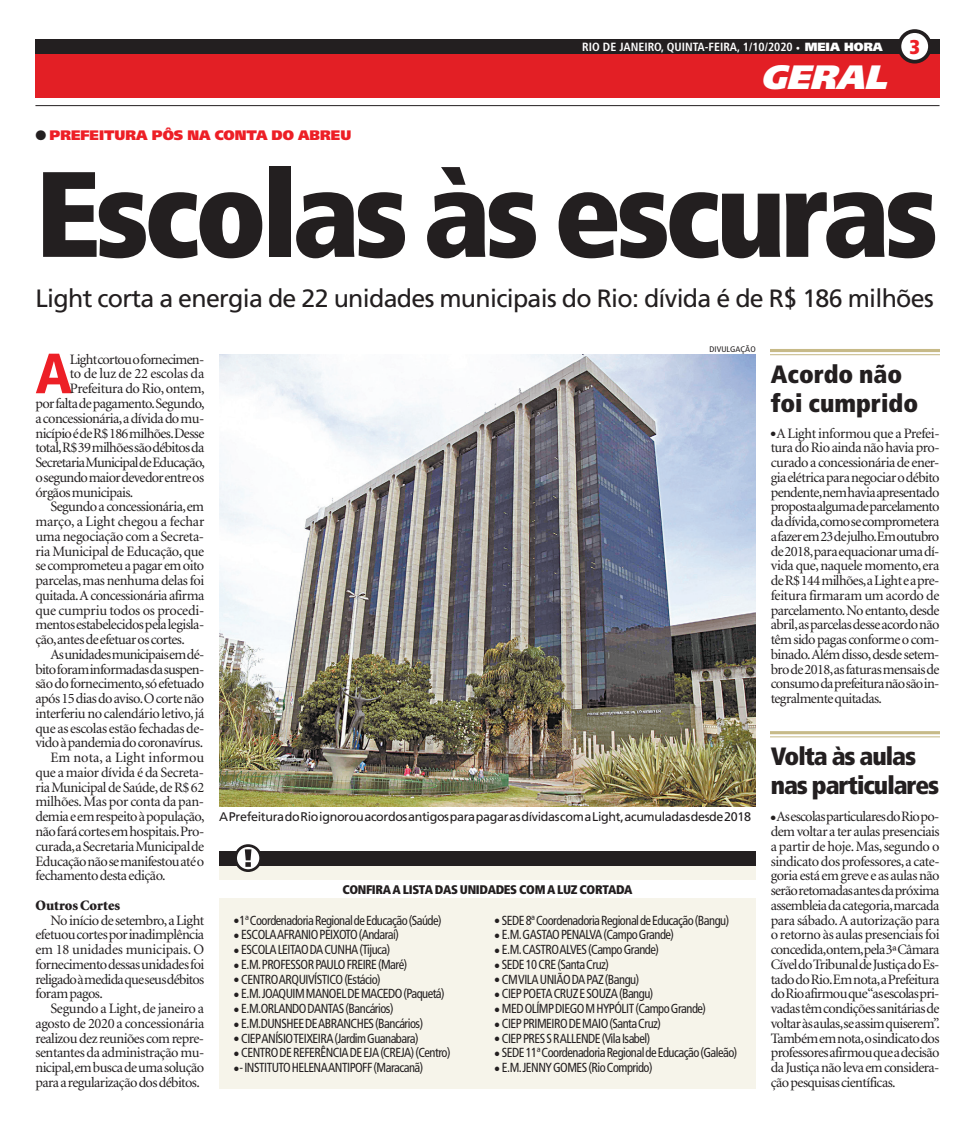
<style>
.page{position:relative;width:975px;height:1124px;background:#fff}
.page>*{position:absolute;margin:0;border:0;box-sizing:border-box;transform-origin:0 0}
.t1{font:900 condensed 121.25px "Frutiger";letter-spacing:-.045em;color:#231f20}
.t2{font:900 condensed 56.62px "Frutiger";color:#ed1f26}
.t3{font:italic 900 33.75px "Frutiger";color:#fff}
.t4{font:25px "Frutiger";letter-spacing:-.03em;color:#231f20}
.t5{font:900 condensed 25px/28.8px "Frutiger";letter-spacing:-.04em;color:#231f20}
.t6{font:900 condensed 25px/28.8px "Frutiger";color:#231f20}
.t7{font:900 condensed 20px "Frutiger";color:#ed1f26}
.t8{font:14.38px/14.8px "Minion";letter-spacing:-.04em;color:#231f20;text-align:justify}
.t9{font:14.38px "Minion";letter-spacing:-.015em;color:#231f20}
.t10{font:14.38px "Minion";letter-spacing:-.02em;color:#231f20}
.t11{font:14.38px "Minion";letter-spacing:-.01em;color:#231f20}
.t12{font:14.38px "Minion";color:#231f20}
.t13{font:900 14.38px "Minion";color:#231f20}
.t14{font:900 13.75px "Frutiger";color:#ed1f26}
.t15{font:condensed 13.12px/14.8px "Frutiger";letter-spacing:-.04em;color:#231f20;scale:.95 1}
.t16{font:12.5px "Frutiger";letter-spacing:-.03em;color:#231f20}
.t17{font:900 condensed 12.5px "Frutiger";letter-spacing:-.03em;color:#231f20}
.t18{font:700 condensed 11.88px "Frutiger";color:#fff}
.t19{font:condensed 8.12px "Frutiger";color:#231f20;scale:1.08 1}
.s1{font-weight:900;font-stretch:normal}
</style>
<div class="page">
<hr style="left:35px;top:105px;width:904px;height:1px;background:#231f20">
<div style="left:35px;top:54px;width:904px;height:44px;background:#e31f25"></div>
<img style="left:219px;top:354px;width:536px;height:452px">
<hr style="left:770px;top:349px;width:169px;height:3px;background:#c7ba88">
<hr style="left:770px;top:354px;width:169px;height:1px;background:#c7ba88">
<svg style="left:770px;top:734px;width:169px;height:1px"></svg>
<hr style="left:770px;top:731px;width:169px;height:3px;background:#c7ba88">
<hr style="left:770px;top:736px;width:169px;height:1px;background:#c7ba88">
<div style="left:219px;top:863px;width:536px;height:225px;background:#f6f4ea"></div>
<div style="left:219px;top:850px;width:536px;height:15px;background:#231f20"></div>
<svg style="left:235px;top:845px;width:26px;height:25px"></svg>
<div style="left:234px;top:844px;width:28px;height:27px;border:3px solid #231f20;border-radius:50%"></div>
<svg style="left:245px;top:849px;width:6px;height:17px"></svg>
<div style="left:219px;top:880px;width:536px;height:17px;background:#fff"></div>
<div style="left:35px;top:39px;width:904px;height:15px;background:#231f20"></div>
<div style="left:899px;top:31px;width:30px;height:31px;background:#fff;border-radius:50%"></div>
<div style="left:897px;top:29px;width:34px;height:34px;border:4px solid #231f20;border-radius:50%"></div>
<p class="t18" style="left:582px;top:40px;width:139px">RIO DE JANEIRO, QUINTA-FEIRA</p>
<p class="t18" style="left:737px;top:40px;width:147px">, 1/10/2020 <span class="s1">· MEIA HORA</span></p>
<h3 class="t7" style="left:909px;top:35px;width:12px">3</h3>
<p class="t14" style="left:49px;top:127px;width:303px">PREFEITURA PÔS NA CONTA DO ABREU</p>
<h3 class="t3" style="left:760px;top:57px;width:139px">GERAL</h3>
<h1 class="t1" style="left:35px;top:140px;width:904px">Escolas às escuras</h1>
<h3 class="t4" style="left:35px;top:283px;width:899px">Light corta a energia de 22 unidades municipais do Rio: dívida é de R$ 186 milhões</h3>
<h2 class="t2" style="left:35px;top:339px;width:38px">A</h2>
<p class="t8" style="left:70px;top:352px;width:136px">Light cortou o fornecimen-</p>
<p class="t9" style="left:70px;top:367px;width:136px">to de luz de 22 escolas da</p>
<p class="t8" style="left:70px;top:382px;width:136px">Prefeitura do Rio, ontem,</p>
<p class="t8" style="left:35px;top:396px;width:171px">por falta de pagamento. Segundo,</p>
<p class="t8" style="left:35px;top:411px;width:170px">a concessionária, a dívida do mu-</p>
<p class="t8" style="left:35px;top:426px;width:170px">nicípio é de R$ 186 milhões. Desse</p>
<p class="t8" style="left:35px;top:441px;width:170px">total, R$ 39 milhões são débitos da</p>
<p class="t8" style="left:35px;top:455px;width:171px">Secretaria Municipal de Educação,</p>
<p class="t8" style="left:35px;top:470px;width:170px">o segundo maior devedor entre os</p>
<p class="t8" style="left:35px;top:485px;width:99px">órgãos municipais.</p>
<p class="t8" style="left:50px;top:500px;width:155px">Segundo a concessionária, em</p>
<p class="t11" style="left:35px;top:514px;width:170px">março, a Light chegou a fechar</p>
<p class="t8" style="left:35px;top:529px;width:170px">uma negociação com a Secreta-</p>
<p class="t10" style="left:35px;top:544px;width:170px">ria Municipal de Educação, que</p>
<p class="t8" style="left:35px;top:559px;width:170px">se comprometeu a pagar em oito</p>
<p class="t8" style="left:35px;top:573px;width:170px">parcelas, mas nenhuma delas foi</p>
<p class="t8" style="left:35px;top:588px;width:170px">quitada. A concessionária afirma</p>
<p class="t9" style="left:35px;top:603px;width:170px">que cumpriu todos os procedi-</p>
<p class="t8" style="left:35px;top:618px;width:170px">mentos estabelecidos pela legisla-</p>
<p class="t8" style="left:35px;top:632px;width:151px">ção, antes de efetuar os cortes.</p>
<p class="t8" style="left:50px;top:647px;width:155px">As unidades municipais em dé-</p>
<p class="t8" style="left:35px;top:662px;width:170px">bito foram informadas da suspen-</p>
<p class="t8" style="left:35px;top:677px;width:170px">são do fornecimento, só efetuado</p>
<p class="t8" style="left:35px;top:691px;width:170px">após 15 dias do aviso. O corte não</p>
<p class="t8" style="left:35px;top:706px;width:170px">interferiu no calendário letivo, já</p>
<p class="t8" style="left:35px;top:721px;width:170px">que as escolas estão fechadas de-</p>
<p class="t8" style="left:35px;top:736px;width:169px">vido à pandemia do coronavírus.</p>
<p class="t12" style="left:50px;top:750px;width:155px">Em nota, a Light informou</p>
<p class="t8" style="left:35px;top:765px;width:170px">que a maior dívida é da Secreta-</p>
<p class="t8" style="left:35px;top:780px;width:170px">ria Municipal de Saúde, de R$ 62</p>
<p class="t8" style="left:35px;top:795px;width:170px">milhões. Mas por conta da pan-</p>
<p class="t8" style="left:35px;top:809px;width:171px">demia e em respeito à população,</p>
<p class="t8" style="left:35px;top:824px;width:170px">não fará cortes em hospitais. Pro-</p>
<p class="t8" style="left:35px;top:839px;width:170px">curada, a Secretaria Municipal de</p>
<p class="t8" style="left:35px;top:854px;width:170px">Educação não se manifestou até o</p>
<p class="t8" style="left:35px;top:868px;width:132px">fechamento desta edição.</p>
<p class="t13" style="left:35px;top:897px;width:86px">Outros Cortes</p>
<p class="t8" style="left:35px;top:913px;width:170px;text-indent:15px">No início de setembro, a Light efetuou cortes por inadimplência em 18 unidades municipais. O fornecimento dessas unidades foi religado à medida que seus débitos foram pagos.</p>
<p class="t8" style="left:35px;top:1001px;width:170px;text-indent:15px">Segundo a Light, de janeiro a agosto de 2020 a concessionária realizou dez reuniões com repre&shy;sentantes da administração mu&shy;nicipal, em busca de uma solução para a regularização dos débitos.</p>
<p class="t19" style="left:709px;top:344px;width:44px">Divulgação</p>
<p class="t16" style="left:219px;top:809px;width:533px">A Prefeitura do Rio ignorou acordos antigos para pagar as dívidas com a Light, acumuladas desde 2018</p>
<p class="t17" style="left:342px;top:881px;width:290px">Confira a lista das unidades com a luz cortada</p>
<p class="t15" style="left:239px;top:912px;width:214px">1ª Coordenadoria Regional de Educação (Saúde)<br>ESCOLAAFRANIO PEIXOTO (Andaraí)<br>ESCOLA LEITAO DA CUNHA (Tijuca)<br>E.M. PROFESSOR PAULO</p>
<p class="t15" style="left:241px;top:956px;width:222px;text-indent:105px">FREIRE (Maré)<br>CENTRO ARQUIVÍSTICO (Estácio)<br>E.M. JOAQUI M MANOEL DE MACEDO (Paquetá)<br>E.M.ORLANDO DANTAS (Bancários)<br>E.M.DUNSHEE DE ABRANCHES (Bancários)<br>CIEP ANÍSIO TEIXEIRA (Jardim Guanabara)<br>CENTRO DE REFERÊNCIA DE EJA (CREJA) (Centro)</p>
<p class="t15" style="left:239px;top:1060px;width:195px">- INSTITUTO HELENAANTIPOFF (Maracanã)</p>
<p class="t15" style="left:502px;top:912px;width:241px">SEDE 8ª Coordenadoria Regional de Educação (Bangu)<br>E.M. GASTAO PENALVA</p>
<p class="t15" style="left:502px;top:927px;width:183px;text-indent:101px">(Campo Grande)<br>E.M. CASTRO ALVES (Campo Grande)<br>SEDE 10 CRE (Santa Cruz)<br>CM VILA</p>
<p class="t15" style="left:502px;top:971px;width:249px;text-indent:38px">UNIÃO DA PAZ (Bangu)<br>CIEP POETA CRUZ E SOUZA (Bangu)<br>MED OLÍMP DIEGO M HYPÓLIT (Campo Grande)<br>CIEP PRIMEIRO DE MAIO (Santa Cruz)<br>CIEP PRES S R ALLENDE (Vila Isabel)<br>SEDE11ª Coordenadoria Regional de Educação (Galeão)<br>E.M. JENNY GOMES (Rio Comprido)</p>
<h3 class="t6" style="left:770px;top:360px;width:149px">Acordo não foi cumprido</h3>
<p class="t8" style="left:770px;top:426px;width:170px;text-indent:6px">A Light informou que a Prefei&shy;tura do Rio ainda não havia pro&shy;curado a concessionária de ener&shy;gia elétrica para negociar o débito pendente, nem havia apresentado proposta alguma de parcelamento da dívida, como se comprometera a fazer em 23 de julho. Em outubro de 2018, para equacionar uma dí&shy;vida que, naquele momento, era de R$ 144 milhões, a Light e a pre&shy;feitura firmaram um acordo de parcelamento. No entanto, desde abril, as parcelas desse acordo não têm sido pagas conforme o com&shy;binado. Além disso, desde setem&shy;bro de 2018, as faturas mensais de consumo da prefeitura não são in&shy;tegralmente quitadas.</p>
<h3 class="t5" style="left:770px;top:741px;width:170px">Volta às aulas nas particulares</h3>
<p class="t8" style="left:770px;top:809px;width:171px;text-indent:6px">As escolas particulares do Rio po&shy;dem voltar a ter aulas presenciais a partir de hoje. Mas, segundo o sindicato dos professores, a cate&shy;goria está em greve e as aulas não serão retomadas antes da próxima assembleia da categoria, marcada para sábado. A autorização para o retorno às aulas presenciais foi concedida, ontem, pela 3ª Câmara Cível do Tribunal de Justiça do Es&shy;tado do Rio. Em nota, a Prefeitura do Rio afirmou que “as escolas pri&shy;vadas têm condições sanitárias de voltar às aulas, se assim quiserem”.<br>Também em nota, o sindicato dos professores afirmou que a decisão da Justiça não leva em considera&shy;ção pesquisas científicas.</p>
</div>
